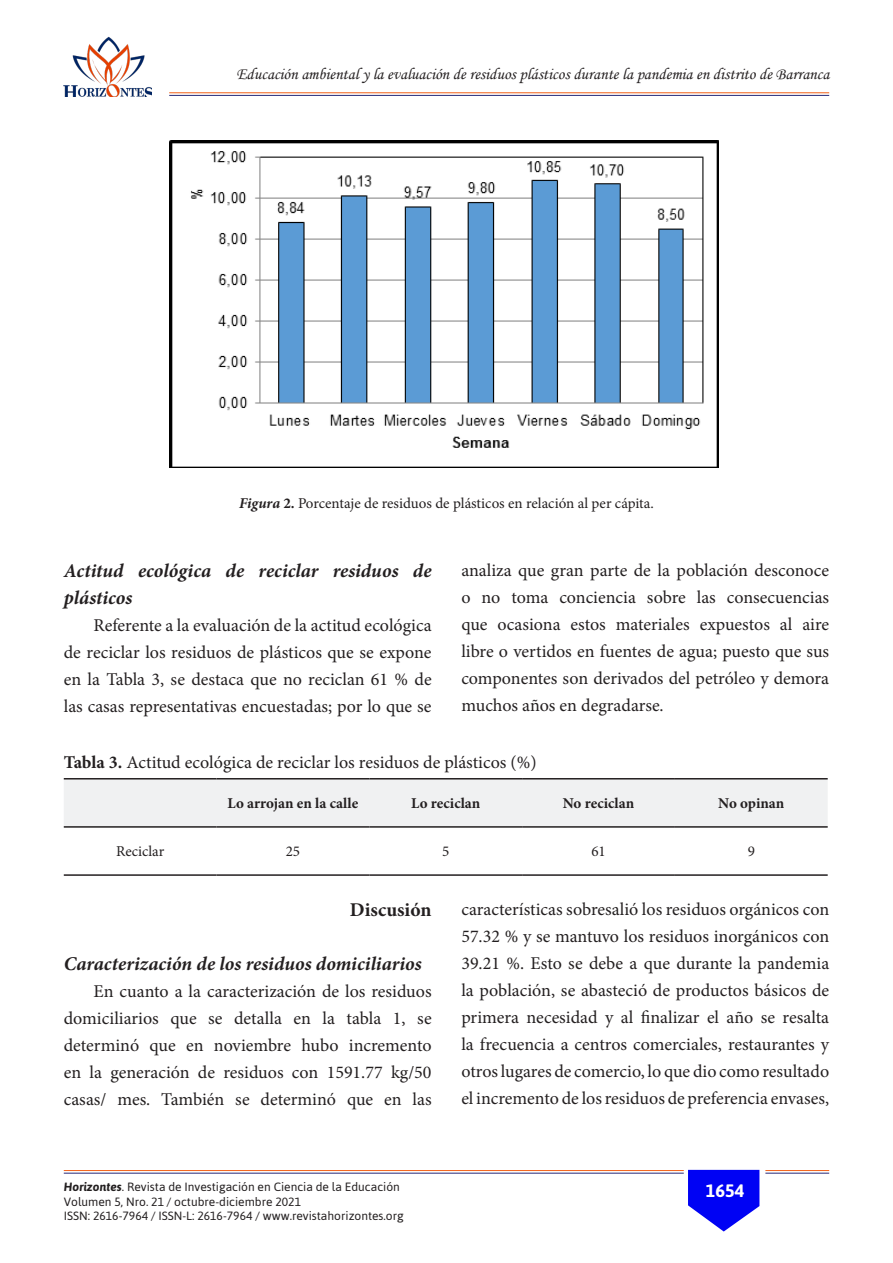
<style>
.page{position:relative;width:893px;height:1263px;background:#fff}
.page>*{position:absolute;margin:0;border:0;box-sizing:border-box;transform-origin:0 0}
.t1{font:italic 700 19.5px/27px "Minion Pro";letter-spacing:.005em;color:#231f20}
.Titulo_Principal{font:700 19.5px "Minion Pro";color:#231f20}
.t2{font:18px/27px "Minion Pro";color:#231f20;text-align:justify}
.t3{font:700 18px "Asap";color:#fff}
.t4{font:16.5px "Monotype Corsiva";color:#231f20}
.t5{font:15px "Minion Pro";color:#231f20}
.t6{font:700 15px "Minion Pro";color:#231f20}
.t7{font:12px/14.4px "Asap";color:#231f20}
.s1{font-weight:700;font-style:italic}
.s2{font-weight:700}
</style>
<div class="page">
<hr style="left:64px;top:1172px;width:620px;height:2px;background:#30327d">
<hr style="left:64px;top:1170px;width:620px;height:1px;background:#f36821">
<hr style="left:765px;top:1172px;width:64px;height:2px;background:#30327d">
<hr style="left:765px;top:1170px;width:64px;height:1px;background:#f36821">
<svg style="left:688px;top:1170px;width:71px;height:61px"></svg>
<img style="left:63px;top:36px;width:89px;height:61px">
<hr style="left:169px;top:95px;width:660px;height:1px;background:#30327d">
<hr style="left:169px;top:92px;width:660px;height:1px;background:#f36821">
<img style="left:169px;top:140px;width:550px;height:328px">
<div style="left:64px;top:779px;width:764px;height:47px;background:#f0f1f2"></div>
<hr style="left:64px;top:778px;width:153px;height:1px;background:#231f20">
<hr style="left:217px;top:778px;width:152px;height:1px;background:#231f20">
<hr style="left:369px;top:778px;width:153px;height:1px;background:#231f20">
<hr style="left:522px;top:778px;width:153px;height:1px;background:#231f20">
<hr style="left:675px;top:778px;width:153px;height:1px;background:#231f20">
<hr style="left:64px;top:826px;width:153px;height:2px;background:#231f20">
<hr style="left:217px;top:826px;width:152px;height:2px;background:#231f20">
<hr style="left:369px;top:826px;width:153px;height:2px;background:#231f20">
<hr style="left:522px;top:826px;width:153px;height:2px;background:#231f20">
<hr style="left:675px;top:826px;width:153px;height:2px;background:#231f20">
<hr style="left:64px;top:874px;width:153px;height:2px;background:#231f20">
<hr style="left:217px;top:874px;width:152px;height:2px;background:#231f20">
<hr style="left:369px;top:874px;width:153px;height:2px;background:#231f20">
<hr style="left:522px;top:874px;width:153px;height:2px;background:#231f20">
<hr style="left:675px;top:874px;width:153px;height:2px;background:#231f20">
<p class="t4" style="left:236px;top:64px;width:595px">Educación ambiental y la evaluación de residuos plásticos durante la pandemia en distrito de Barranca</p>
<p class="t5" style="left:239px;top:494px;width:416px"><span class="s1">Figura</span> <span class="s2">2.</span> Porcentaje de residuos de plásticos en relación al per cápita.</p>
<p class="t2" style="left:461px;top:557px;width:369px">analiza que gran parte de la población desconoce o no toma conciencia sobre las consecuencias que ocasiona estos materiales expuestos al aire libre o vertidos en fuentes de agua; puesto que sus componentes son derivados del petróleo y demora muchos años en degradarse.</p>
<p class="t2" style="left:64px;top:748px;width:474px"><span class="s2">Tabla 3.</span> Actitud ecológica de reciclar los residuos de plásticos (%)</p>
<p class="t6" style="left:227px;top:793px;width:132px">Lo arrojan en la calle</p>
<p class="t6" style="left:411px;top:793px;width:71px">Lo reciclan</p>
<p class="t6" style="left:563px;top:793px;width:73px">No reciclan</p>
<p class="t6" style="left:718px;top:793px;width:68px">No opinan</p>
<p class="t5" style="left:116px;top:842px;width:50px">Reciclar</p>
<p class="t5" style="left:286px;top:842px;width:16px">25</p>
<p class="t5" style="left:442px;top:842px;width:9px">5</p>
<p class="t5" style="left:591px;top:842px;width:16px">61</p>
<p class="t5" style="left:748px;top:842px;width:9px">9</p>
<p class="t1" style="left:64px;top:557px;width:369px">Actitud ecológica de reciclar residuos de plásticos</p>
<p class="t2" style="left:64px;top:612px;width:369px;text-indent:30px">Referente a la evaluación de la actitud ecológica de reciclar los residuos de plásticos que se expone en la Tabla 3, se destaca que no reciclan 61 % de las casas representativas encuestadas; por lo que se</p>
<p class="Titulo_Principal" style="left:350px;top:896px;width:83px">Discusión</p>
<p class="t1" style="left:64px;top:950px;width:360px">Caracterización de los residuos domiciliarios</p>
<p class="t2" style="left:64px;top:977px;width:369px;text-indent:30px">En cuanto a la caracterización de los residuos domiciliarios que se detalla en la tabla 1, se determinó que en noviembre hubo incremento en la generación de residuos con 1591.77 kg/50 casas/ mes. También se determinó que en las</p>
<p class="t2" style="left:461px;top:895px;width:369px">características sobresalió los residuos orgánicos con 57.32 % y se mantuvo los residuos inorgánicos con 39.21 %. Esto se debe a que durante la pandemia la población, se abasteció de productos básicos de primera necesidad y al finalizar el año se resalta la frecuencia a centros comerciales, restaurantes y otros lugares de comercio, lo que dio como resultado el incremento de los residuos de preferencia envases,</p>
<p class="t7" style="left:64px;top:1180px;width:341px"><span class="s1">Horizontes</span>. Revista de Investigación en Ciencia de la Educación<br>Volumen 5, Nro. 21 / octubre-diciembre 2021<br>ISSN: 2616-7964 / ISSN-L: 2616-7964 / www.revistahorizontes.org</p>
<p class="t3" style="left:706px;top:1180px;width:40px">1654</p>
</div>
